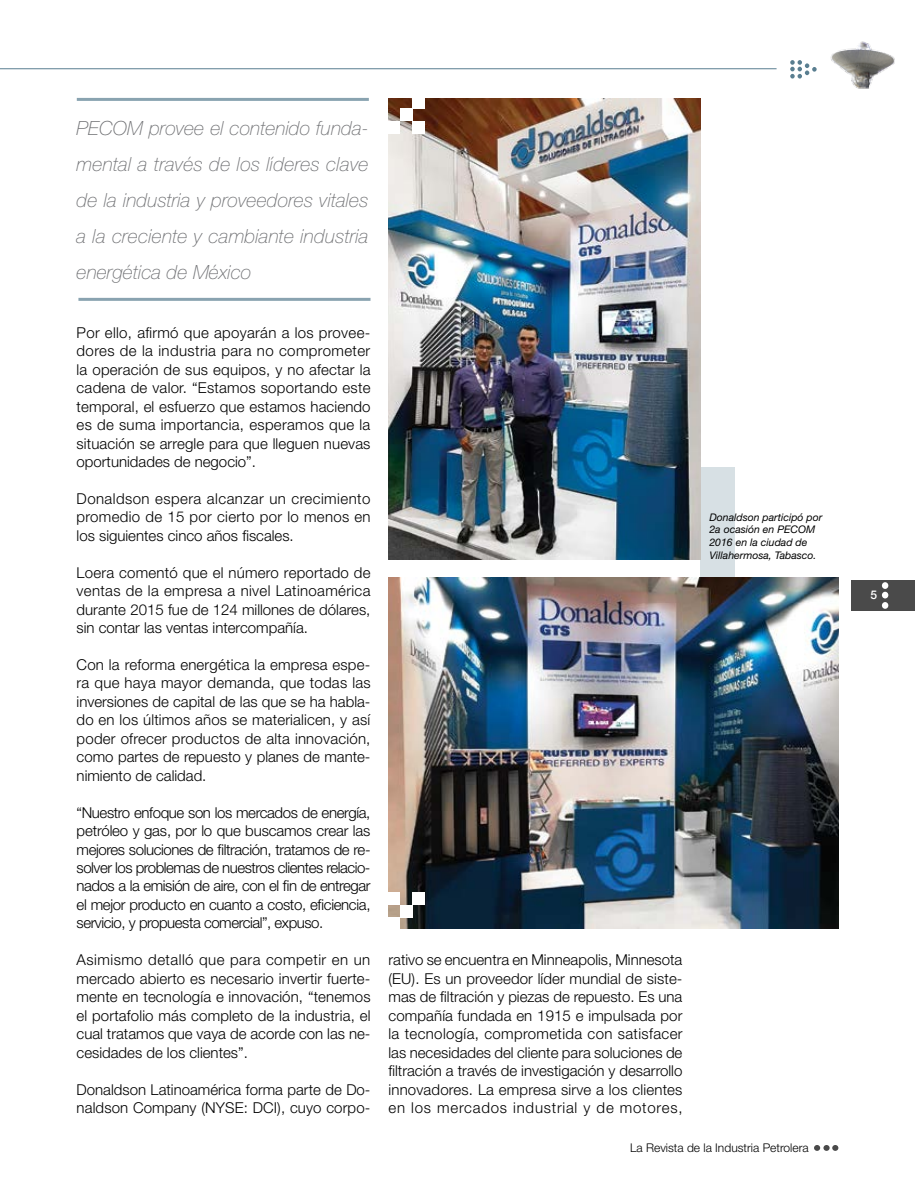
<style>
.page{position:relative;width:915px;height:1191px;background:#fff}
.page>*{position:absolute;margin:0;border:0;box-sizing:border-box;transform-origin:0 0}
.t1{font:italic 100 19.5px/36px "Helvetica Neue LT Std";letter-spacing:.005em;color:#6d6e71;text-align:justify}
.t2{font:300 15px/18.5px "Helvetica Neue LT Std";color:#000;text-align:justify}
.t3{font:300 12px "Helvetica Neue LT Std";color:#000}
.t4{font:500 12px "Helvetica Neue LT Std";color:#fff}
.t5{font:italic 10.5px/12.6px "Helvetica Neue LT Std";color:#000}
</style>
<div class="page">
<svg style="left:790px;top:60px;width:26px;height:19px"></svg>
<svg style="left:814px;top:1145px;width:24px;height:5px"></svg>
<img style="left:830px;top:41px;width:65px;height:48px">
<hr style="left:0;top:68px;width:776px;height:1px;background:#597e90">
<div style="left:850px;top:580px;width:64px;height:30px;background:#4a4a4a"></div>
<div style="left:881px;top:592px;width:7px;height:6px;background:#fff;border-radius:50%"></div>
<svg style="left:881px;top:602px;width:7px;height:7px"></svg>
<svg style="left:881px;top:582px;width:7px;height:7px"></svg>
<div style="left:700px;top:467px;width:34px;height:110px;background:#d7e0e4"></div>
<img style="left:388px;top:98px;width:312px;height:461px">
<img style="left:388px;top:577px;width:450px;height:351px">
<hr style="left:77px;top:98px;width:292px;height:3px;background:#597e90">
<hr style="left:78px;top:298px;width:292px;height:3px;background:#597e90">
<div style="left:399px;top:109px;width:13px;height:12px;background:#fff"></div>
<div style="left:412px;top:121px;width:13px;height:12px;background:#fff"></div>
<div style="left:387px;top:121px;width:12px;height:13px;background:#fff"></div>
<div style="left:412px;top:96px;width:13px;height:13px;background:#fff"></div>
<div style="left:399px;top:905px;width:13px;height:12px;background:#fff"></div>
<div style="left:387px;top:892px;width:12px;height:13px;background:#fff"></div>
<div style="left:412px;top:892px;width:13px;height:13px;background:#fff"></div>
<div style="left:387px;top:917px;width:12px;height:13px;background:#fff"></div>
<h1 class="t1" style="left:77px;top:110px;width:293px">PECOM provee el contenido funda&shy;mental a través de los líderes clave de la industria y proveedores vitales a la creciente y cambiante industria energética de México</h1>
<p class="t2" style="left:77px;top:323px;width:295px">Por ello, afirmó que apoyarán a los provee&shy;dores de la industria para no comprometer la operación de sus equipos, y no afectar la cadena de valor. “Estamos soportando este temporal, el esfuerzo que estamos haciendo es de suma importancia, esperamos que la situación se arregle para que lleguen nuevas oportunidades de negocio”.</p>
<p class="t2" style="left:77px;top:489px;width:295px">Donaldson espera alcanzar un crecimiento promedio de 15 por cierto por lo menos en los siguientes cinco años fiscales.</p>
<p class="t2" style="left:77px;top:563px;width:295px">Loera comentó que el número reportado de ventas de la empresa a nivel Latinoamérica durante 2015 fue de 124 millones de dólares, sin contar las ventas intercompañía.</p>
<p class="t2" style="left:77px;top:655px;width:295px">Con la reforma energética la empresa espe&shy;ra que haya mayor demanda, que todas las inversiones de capital de las que se ha habla&shy;do en los últimos años se materialicen, y así poder ofrecer productos de alta innovación, como partes de repuesto y planes de mante&shy;nimiento de calidad.</p>
<p class="t2" style="left:77px;top:802px;width:295px">“Nuestro enfoque son los mercados de energía, petróleo y gas, por lo que buscamos crear las mejores soluciones de filtración, tratamos de re&shy;solver los problemas de nuestros clientes relacio&shy;nados a la emisión de aire, con el fin de entregar el mejor producto en cuanto a costo, eficiencia, servicio, y propuesta comercial”, expuso.</p>
<p class="t2" style="left:77px;top:950px;width:295px">Asimismo detalló que para competir en un mercado abierto es necesario invertir fuerte&shy;mente en tecnología e innovación, “tenemos el portafolio más completo de la industria, el cual tratamos que vaya de acorde con las ne&shy;cesidades de los clientes”.</p>
<p class="t2" style="left:77px;top:1079px;width:295px">Donaldson Latinoamérica forma parte de Do&shy;naldson Company (NYSE: DCI), cuyo corpo-</p>
<p class="t5" style="left:709px;top:510px;width:114px">Donaldson participó por<br>2a ocasión en PECOM<br>2016 en la ciudad de<br>Villahermosa, Tabasco.</p>
<p class="t2" style="left:388px;top:950px;width:295px">rativo se encuentra en Minneapolis, Minnesota (EU). Es un proveedor líder mundial de siste&shy;mas de filtración y piezas de repuesto. Es una compañía fundada en 1915 e impulsada por la tecnología, comprometida con satisfacer las necesidades del cliente para soluciones de filtración a través de investigación y desarrollo innovadores. La empresa sirve a los clientes en los mercados industrial y de motores,</p>
<p class="t3" style="left:630px;top:1140px;width:180px">La Revista de la Industria Petrolera</p>
<p class="t4" style="left:870px;top:588px;width:8px">5</p>
</div>
